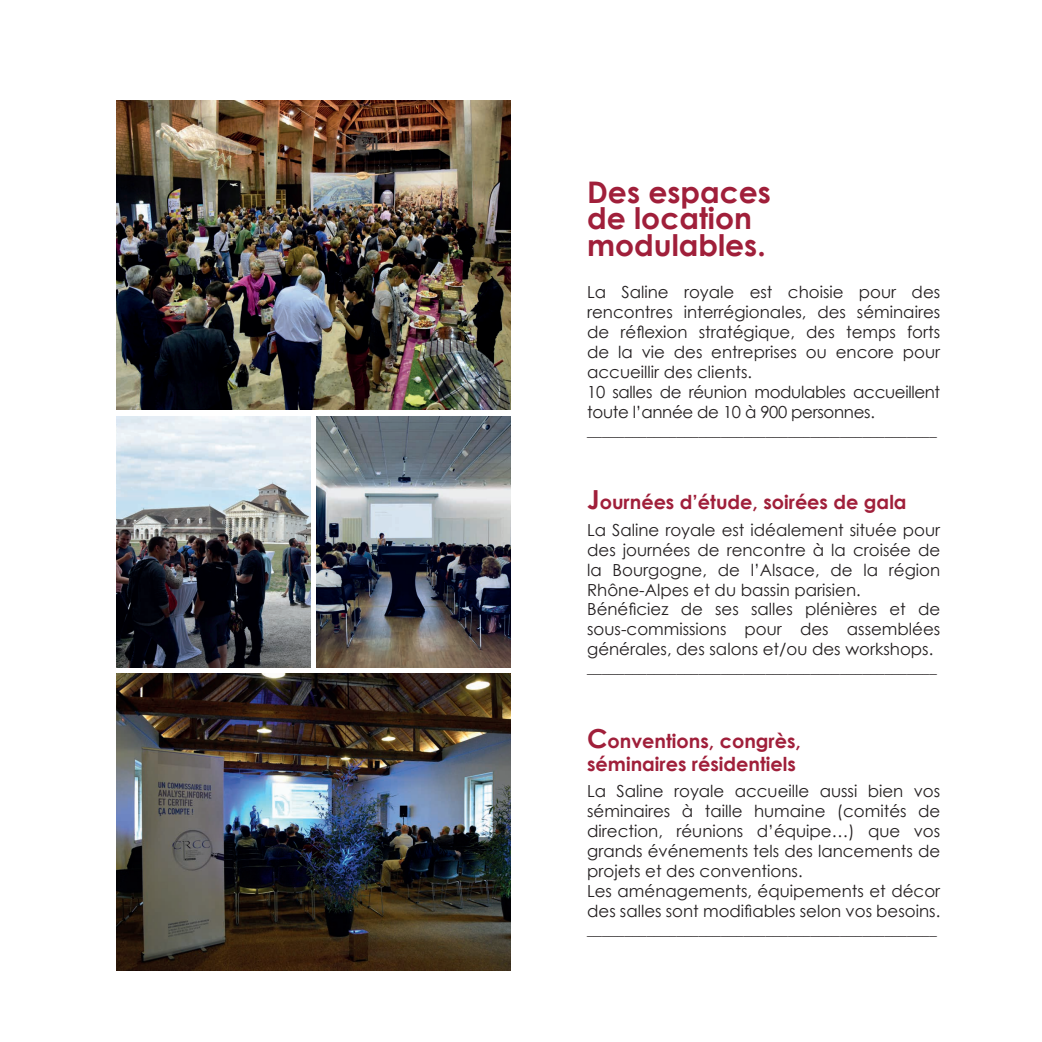
<style>
.page{position:relative;width:1042px;height:1042px;background:#fff}
.page>*{position:absolute;margin:0;border:0;box-sizing:border-box;transform-origin:0 0}
.t1{font:700 29.75px/26.2px "Century Gothic";color:#a01f3a}
.t2{font:700 19.25px/23.1px "Century Gothic";color:#a01f3a}
.t3{font:16.62px/19.9px "Century Gothic";color:#231f20}
.t4{font:14.88px "Century Gothic";color:#231f20}
.s1{font-size:26.25px}
</style>
<div class="page">
<img style="left:117px;top:101px;width:393px;height:308px">
<img style="left:117px;top:416px;width:193px;height:251px">
<img style="left:117px;top:673px;width:393px;height:297px">
<img style="left:317px;top:416px;width:193px;height:251px">
<h1 class="t1" style="left:587px;top:178px;width:185px">Des espaces de location modulables.</h1>
<p class="t3" style="left:587px;top:282px;width:355px">La Saline royale est choisie pour des rencontres interrégionales, des séminaires de réflexion stratégique, des temps forts de la vie des entreprises ou encore pour accueillir des clients.<br>10 salles de réunion modulables accueillent toute l’année de 10 à 900 personnes.</p>
<p class="t4" style="left:587px;top:420px;width:351px">_______________________________________________</p>
<p class="t2" style="left:587px;top:490px;width:321px"><span class="s1">J</span>ournées d’étude, soirées de gala</p>
<p class="t3" style="left:587px;top:519px;width:355px">La Saline royale est idéalement située pour des journées de rencontre à la croisée de la Bourgogne, de l’Alsace, de la région Rhône-Alpes et du bassin parisien.<br>Bénéficiez de ses salles plénières et de sous-commissions pour des assemblées générales, des salons et/ou des workshops.</p>
<p class="t4" style="left:587px;top:657px;width:351px">_______________________________________________</p>
<p class="t2" style="left:587px;top:729px;width:215px"><span class="s1">C</span>onventions, congrès, séminaires résidentiels</p>
<p class="t3" style="left:587px;top:781px;width:355px">La Saline royale accueille aussi bien vos séminaires à taille humaine (comités de direction, réunions d’équipe…) que vos grands événements tels des lancements de projets et des conventions.<br>Les aménagements, équipements et décor des salles sont modifiables selon vos besoins.</p>
<p class="t4" style="left:587px;top:919px;width:351px">_______________________________________________</p>
</div>
